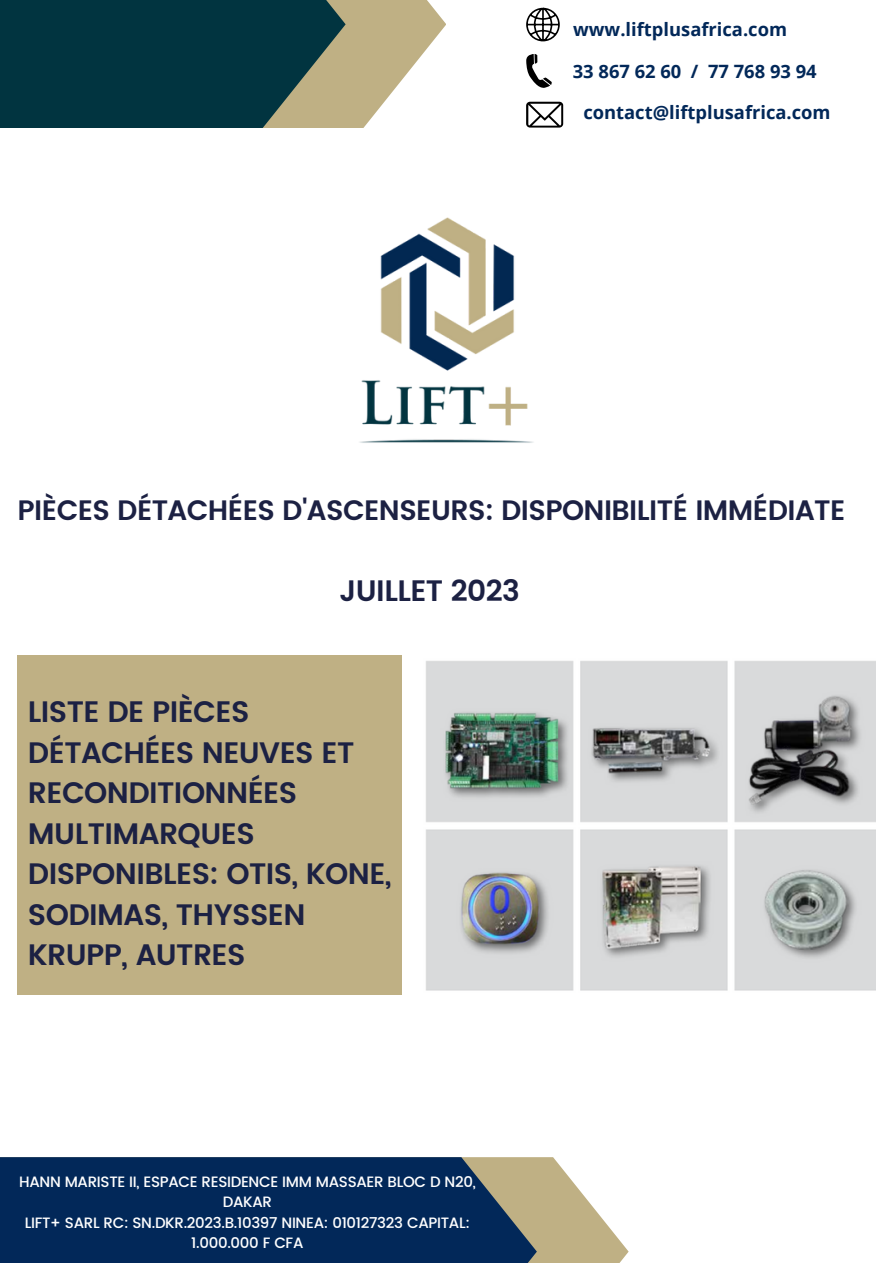
<style>
.page{position:relative;width:893px;height:1264px;background:#fff}
.page>*{position:absolute;margin:0;border:0;box-sizing:border-box;transform-origin:0 0}
.t1{font:600 29.55px/40.5px "Poppins";letter-spacing:-.02em;color:#1c2143}
.t2{font:600 28.05px "Poppins";letter-spacing:-.02em;color:#1c2143}
.t3{font:700 18.3px "Open Sans";color:#022859}
.t4{font:500 15px/20.2px "Poppins";letter-spacing:-.02em;color:#fff;text-align:center}
</style>
<div class="page">
<svg style="left:536px;top:1157px;width:92px;height:105px;fill:#bfb084"></svg>
<div style="left:0;top:1157px;width:536px;height:105px;background:#022859"></div>
<div style="left:18px;top:654px;width:384px;height:340px;background:#bfb084"></div>
<svg style="left:345px;top:0;width:101px;height:128px;fill:#bfb084"></svg>
<div style="left:0;top:0;width:345px;height:128px;background:#013440"></div>
<img style="left:359px;top:217px;width:174px;height:226px">
<img style="left:426px;top:661px;width:449px;height:330px">
<svg style="left:526px;top:8px;width:34px;height:33px"></svg>
<svg style="left:526px;top:102px;width:37px;height:26px"></svg>
<svg style="left:526px;top:54px;width:26px;height:34px"></svg>
<p class="t3" style="left:573px;top:17px;width:215px">www.liftplusafrica.com</p>
<p class="t3" style="left:572px;top:58px;width:245px">33 867 62 60 / 77 768 93 94</p>
<p class="t3" style="left:583px;top:99px;width:249px">contact@liftplusafrica.com</p>
<p class="t2" style="left:18px;top:494px;width:829px">PIÈCES DÉTACHÉES D'ASCENSEURS: DISPONIBILITÉ IMMÉDIATE</p>
<p class="t1" style="left:339px;top:570px;width:182px">JUILLET 2023</p>
<p class="t1" style="left:28px;top:691px;width:365px">LISTE DE PIÈCES<br>DÉTACHÉES NEUVES ET<br>RECONDITIONNÉES<br>MULTIMARQUES<br>DISPONIBLES: OTIS, KONE,<br>SODIMAS, THYSSEN<br>KRUPP, AUTRES</p>
<p class="t4" style="left:19px;top:1171px;width:458px">HANN MARISTE II, ESPACE RESIDENCE IMM MASSAER BLOC D N20,<br>DAKAR</p>
<p class="t4" style="left:25px;top:1212px;width:447px">LIFT+ SARL RC: SN.DKR.2023.B.10397 NINEA: 010127323 CAPITAL:<br>1.000.000 F CFA</p>
</div>
